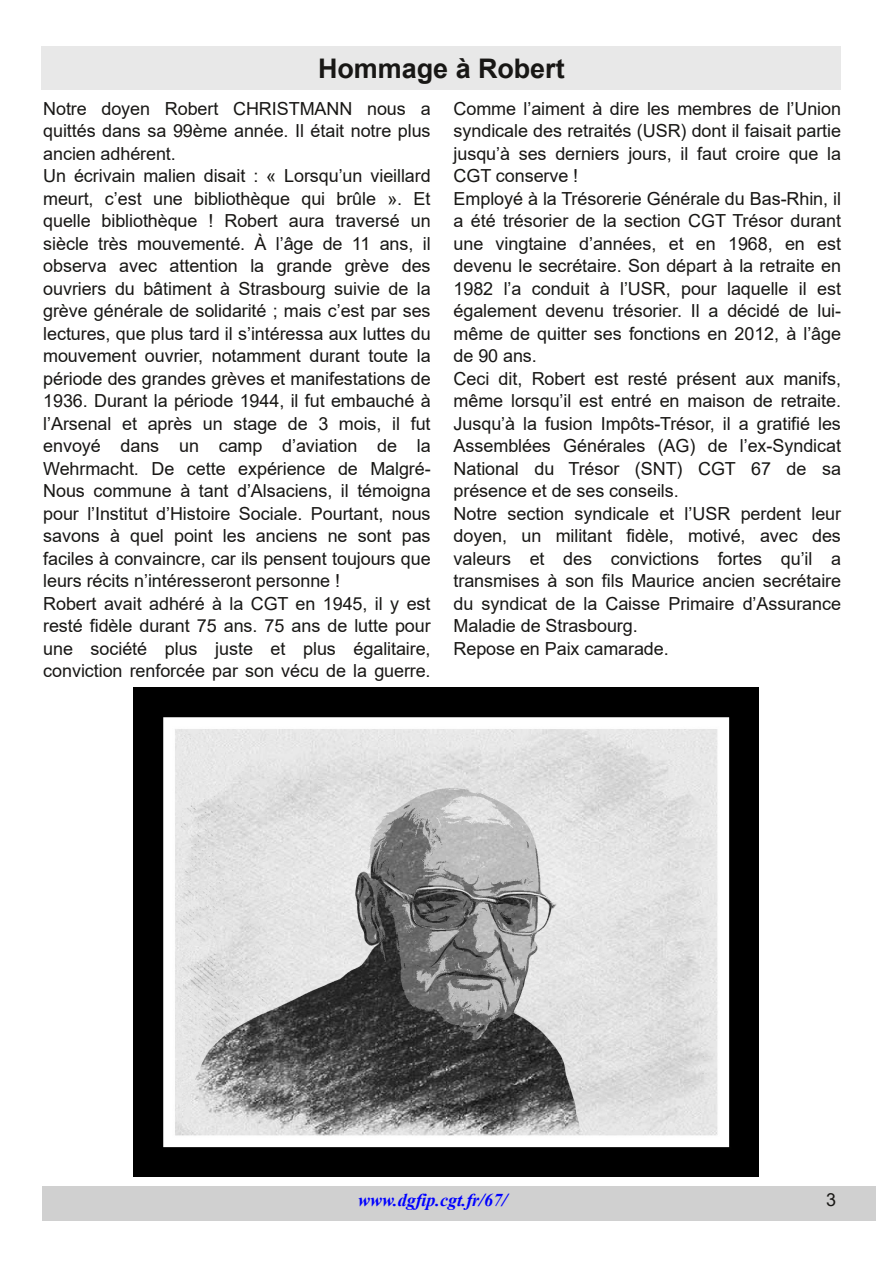
<style>
.page{position:relative;width:893px;height:1263px;background:#fff}
.page>*{position:absolute;margin:0;border:0;box-sizing:border-box;transform-origin:0 0}
.t1{font:700 27px "Arial";letter-spacing:-.005em;color:#181715}
.t2{font:18px/22.5px "Arial";letter-spacing:-.005em;color:#181715}
.t3{font:italic 700 18px "Times New Roman";color:#00f}
</style>
<div class="page">
<div style="left:42px;top:1186px;width:834px;height:34px;background:#d0d0d0"></div>
<div style="left:41px;top:46px;width:800px;height:44px;background:#e8e8e8"></div>
<img style="left:133px;top:687px;width:625px;height:489px">
<h1 class="t1" style="left:318px;top:53px;width:248px">Hommage à Robert</h1>
<p class="t2" style="left:43px;top:97px;width:389px">Notre doyen Robert CHRISTMANN nous a quittés dans sa 99ème année. Il était notre plus ancien adhérent.<br>Un écrivain malien disait : « Lorsqu’un vieillard meurt, c’est une bibliothèque qui brûle ». Et quelle bibliothèque ! Robert aura traversé un siècle très mouvementé. À l’âge de 11 ans, il observa avec attention la grande grève des ouvriers du bâtiment à Strasbourg suivie de la grève générale de solidarité ; mais c’est par ses lectures, que plus tard il s’intéressa aux luttes du mouvement ouvrier, notamment durant toute la période des grandes grèves et manifestations de 1936. Durant la période 1944, il fut embauché à l’Arsenal et après un stage de 3 mois, il fut envoyé dans un camp d’aviation de la Wehrmacht. De cette expérience de Malgré-Nous commune à tant d’Alsaciens, il témoigna pour l’Institut d’Histoire Sociale. Pourtant, nous savons à quel point les anciens ne sont pas faciles à convaincre, car ils pensent toujours que leurs récits n’intéresseront personne !<br>Robert avait adhéré à la CGT en 1945, il y est resté fidèle durant 75 ans. 75 ans de lutte pour une société plus juste et plus égalitaire, conviction renforcée par son vécu de la guerre.</p>
<p class="t2" style="left:454px;top:97px;width:389px">Comme l’aiment à dire les membres de l’Union syndicale des retraités (USR) dont il faisait partie jusqu’à ses derniers jours, il faut croire que la CGT conserve !<br>Employé à la Trésorerie Générale du Bas-Rhin, il a été trésorier de la section CGT Trésor durant une vingtaine d’années, et en 1968, en est devenu le secrétaire. Son départ à la retraite en 1982 l’a conduit à l’USR, pour laquelle il est également devenu trésorier. Il a décidé de lui&shy;même de quitter ses fonctions en 2012, à l’âge de 90 ans.<br>Ceci dit, Robert est resté présent aux manifs, même lorsqu’il est entré en maison de retraite.<br>Jusqu’à la fusion Impôts-Trésor, il a gratifié les Assemblées Générales (AG) de l’ex-Syndicat National du Trésor (SNT) CGT 67 de sa présence et de ses conseils.<br>Notre section syndicale et l’USR perdent leur doyen, un militant fidèle, motivé, avec des valeurs et des convictions fortes qu’il a transmises à son fils Maurice ancien secrétaire du syndicat de la Caisse Primaire d’Assurance Maladie de Strasbourg.<br>Repose en Paix camarade.</p>
<p class="t3" style="left:358px;top:1189px;width:151px">www.dgfip.cgt.fr/67/</p>
<p class="t2" style="left:826px;top:1189px;width:12px">3</p>
</div>
